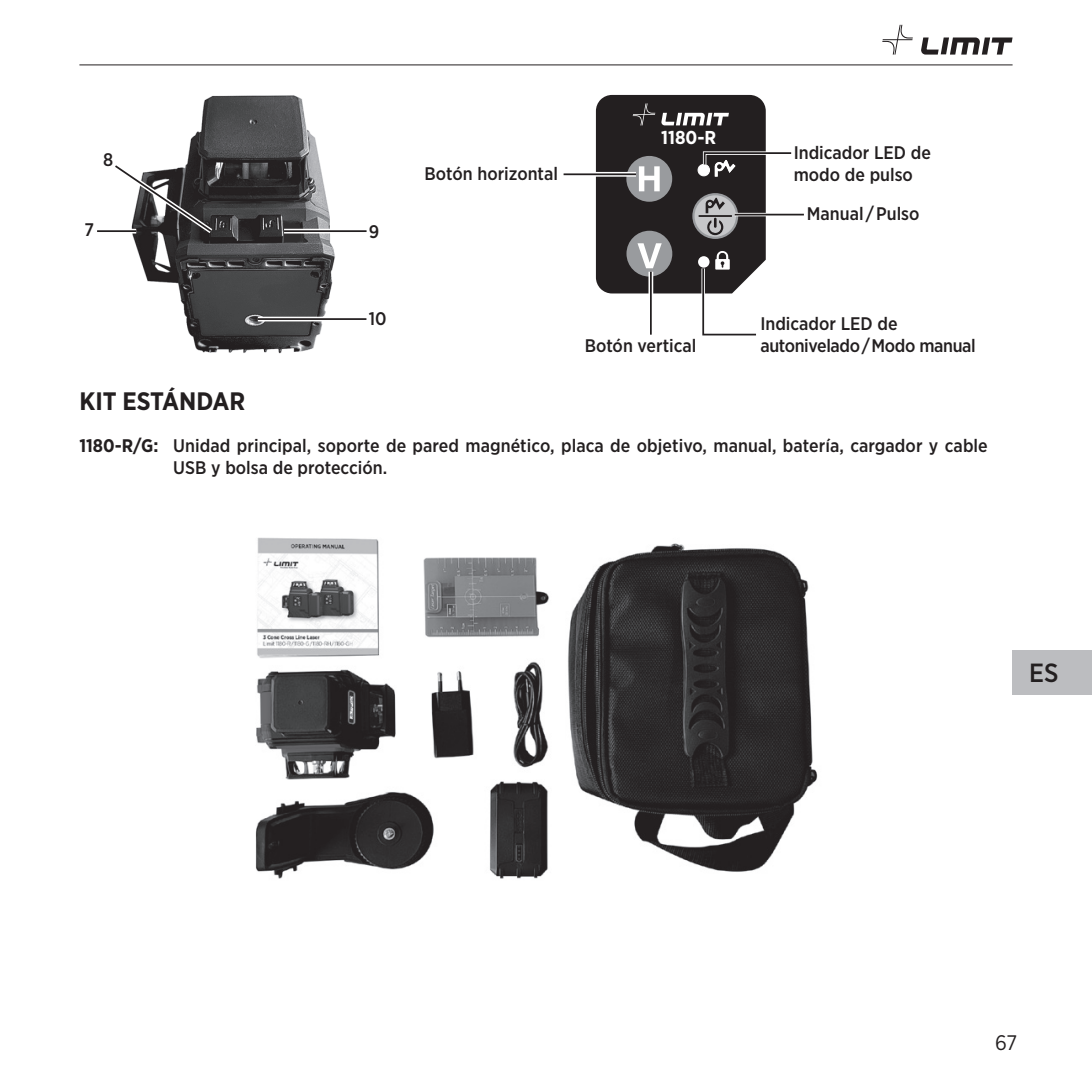
<style>
.page{position:relative;width:1092px;height:1092px;background:#fff}
.page>*{position:absolute;margin:0;border:0;box-sizing:border-box;transform-origin:0 0}
.t1{font:500 26.25px "Gotham Narrow";color:#231f20}
.大标{font:700 25.2px "Gotham Narrow";color:#231f20}
.t2{font:21px "Gotham Narrow";color:#231f20}
.t3{font:700 18.55px "Gotham Narrow";color:#fff}
.word{font:500 18.2px/21.7px "Gotham Narrow";color:#231f20}
.word-2{font:500 18.2px/21.7px "Gotham Narrow";letter-spacing:-.02em;color:#231f20}
.s1{font-weight:700}
</style>
<div class="page">
<svg style="left:921px;top:37px;width:91px;height:18px"></svg>
<svg style="left:882px;top:25px;width:30px;height:30px"></svg>
<hr style="left:79px;top:64px;width:933px;height:1px;background:#231f20">
<img style="left:133px;top:95px;width:202px;height:259px">
<svg style="left:115px;top:159px;width:102px;height:79px"></svg>
<hr style="left:97px;top:229px;width:39px;height:4px;background:#fff">
<hr style="left:97px;top:230px;width:39px;height:2px;background:#231f20">
<hr style="left:284px;top:229px;width:82px;height:4px;background:#fff">
<hr style="left:284px;top:230px;width:82px;height:2px;background:#231f20">
<hr style="left:258px;top:317px;width:108px;height:4px;background:#fff">
<hr style="left:258px;top:318px;width:108px;height:2px;background:#231f20">
<div style="left:563px;top:172px;width:73px;height:5px;background:#d5d4d5"></div>
<hr style="left:563px;top:173px;width:73px;height:2px;background:#231f20">
<hr style="left:734px;top:214px;width:69px;height:1px;background:#231f20">
<svg style="left:596px;top:95px;width:198px;height:241px"></svg>
<img style="left:255px;top:537px;width:563px;height:342px">
<div style="left:1012px;top:650px;width:79px;height:45px;background:#bcbdc0"></div>
<p class="word" style="left:103px;top:148px;width:12px">8</p>
<p class="word" style="left:84px;top:218px;width:11px">7</p>
<p class="word" style="left:369px;top:221px;width:12px">9</p>
<p class="word" style="left:369px;top:308px;width:19px">10</p>
<p class="word" style="left:424px;top:162px;width:135px">Botón horizontal</p>
<p class="t3" style="left:661px;top:126px;width:57px">1180-R</p>
<p class="word" style="left:584px;top:335px;width:113px">Botón vertical</p>
<p class="word" style="left:793px;top:142px;width:139px">Indicador LED de modo de pulso</p>
<p class="word" style="left:806px;top:202px;width:114px">Manual /Pulso</p>
<p class="word-2" style="left:760px;top:313px;width:217px">Indicador LED de autonivelado/Modo manual</p>
<p class="大标" style="left:79px;top:385px;width:167px">KIT ESTÁNDAR</p>
<p class="word" style="left:173px;top:434px;width:816px;text-indent:-94px"><span class="s1">1180-R/G:</span> Unidad principal, soporte de pared magnético, placa de objetivo, manual, batería, cargador y cable<br>USB y bolsa de protección.</p>
<p class="t1" style="left:1029px;top:656px;width:31px">ES</p>
<p class="t2" style="left:994px;top:1029px;width:24px">67</p>
</div>
